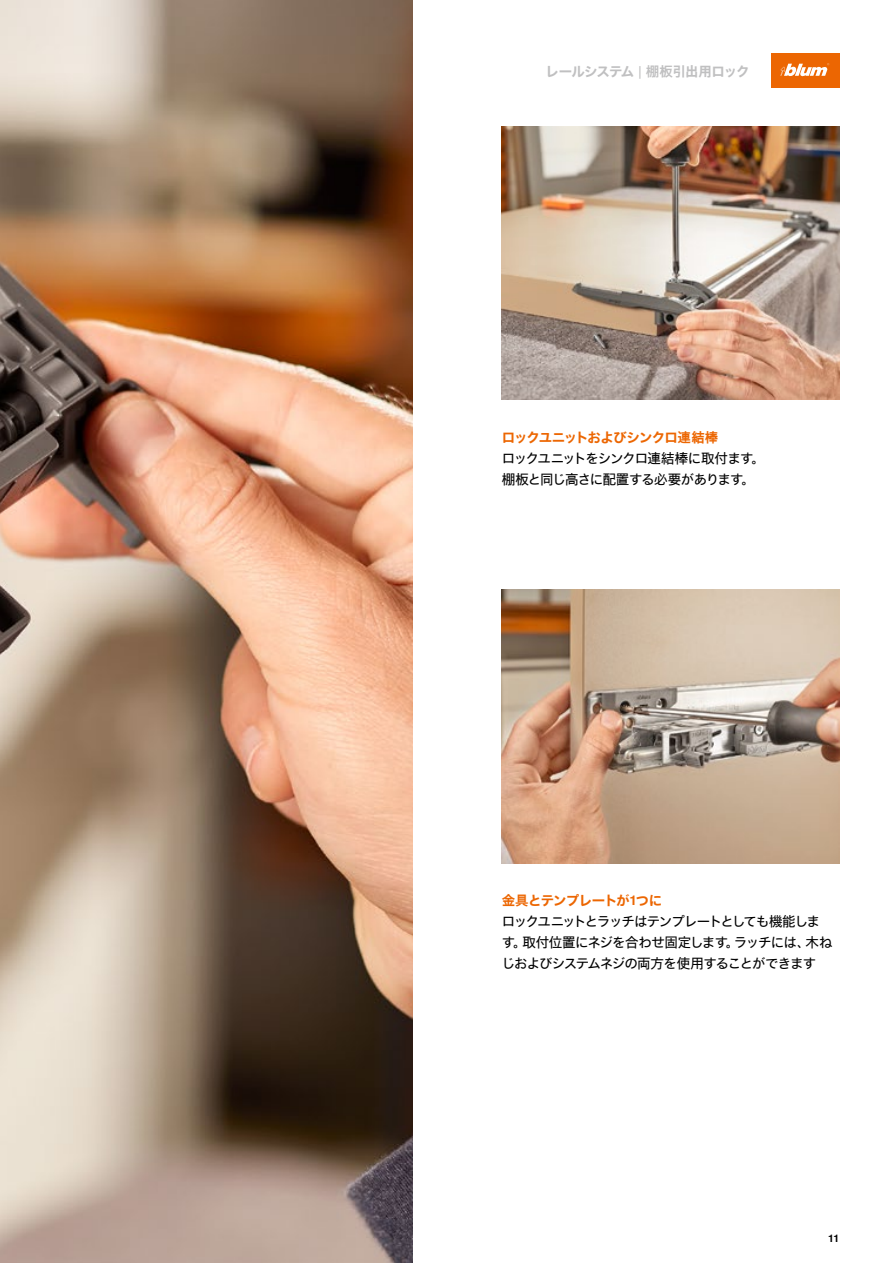
<style>
.page{position:relative;width:893px;height:1263px;background:#fff}
.page>*{position:absolute;margin:0;border:0;box-sizing:border-box;transform-origin:0 0}
._09_Copy_Black_Regular{font:13.5px/21px "Nimbus Sans Global";letter-spacing:-.07em;color:#000}
._09_Copy_Orange_Bold{font:700 13.5px "Nimbus Sans Global";letter-spacing:-.055em;color:#ec6602}
._09_Category_White_Bold{font:700 13.5px "Nimbus Sans Global";letter-spacing:-.045em;color:#c0c0c1}
.t1{font:700 10.5px "Nimbus Sans Global";color:#000}
</style>
<div class="page">
<img style="left:0;top:0;width:412px;height:1263px">
<div style="left:771px;top:54px;width:68px;height:34px;background:#ec6602"></div>
<svg style="left:780px;top:63px;width:49px;height:13px"></svg>
<img style="left:502px;top:126px;width:337px;height:274px">
<img style="left:502px;top:589px;width:337px;height:274px">
<p class="_09_Category_White_Bold" style="left:545px;top:63px;width:206px">レールシステム | 棚板引出用ロック</p>
<p class="_09_Copy_Orange_Bold" style="left:502px;top:429px;width:218px">ロックユニットおよびシンクロ連結棒</p>
<p class="_09_Copy_Black_Regular" style="left:502px;top:448px;width:265px">ロックユニットをシンクロ連結棒に取付ます。棚板と同じ高さに配置する必要があります。</p>
<p class="_09_Copy_Orange_Bold" style="left:502px;top:892px;width:162px">金具とテンプレートが1つに</p>
<p class="_09_Copy_Black_Regular" style="left:502px;top:911px;width:332px">ロックユニットとラッチはテンプレートとしても機能します。取付位置にネジを合わせ固定します。ラッチには、木ねじおよびシステムネジの両方を使用することができます</p>
<p class="t1" style="left:828px;top:1232px;width:13px">11</p>
</div>
